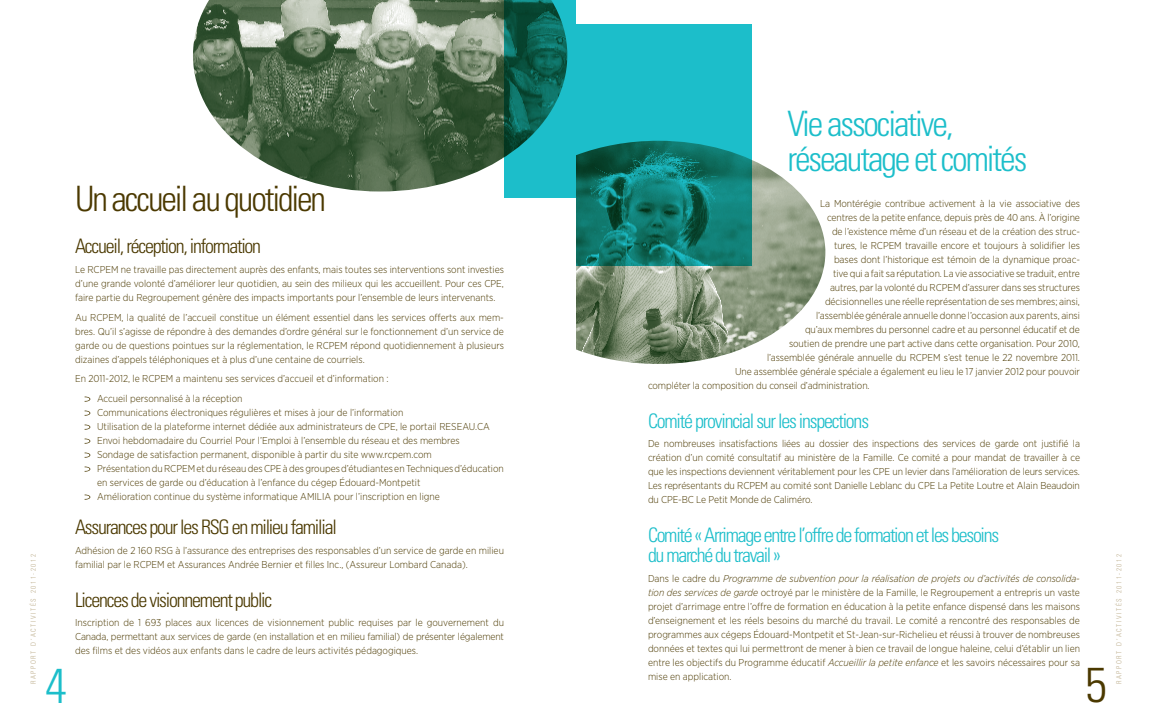
<style>
.page{position:relative;width:1152px;height:720px;background:#fff}
.page>*{position:absolute;margin:0;border:0;box-sizing:border-box;transform-origin:0 0}
.t1{font:300 condensed 49px "Univers";color:#1cbeca}
.t2{font:300 condensed 49px "Univers";color:#4b3900}
.t3{font:300 condensed 35px/35px "Univers";letter-spacing:-.06em;color:#1cbeca}
.t4{font:300 condensed 35px "Univers";letter-spacing:-.06em;color:#4b3900}
.t5{font:300 condensed 20px/20px "Univers";letter-spacing:-.065em;color:#1cbeca}
.t6{font:300 condensed 20px "Univers";letter-spacing:-.06em;color:#4b3900}
.t7{font:300 10px/14px "Gotham Narrow";letter-spacing:-.005em;color:#4b3900;text-align:justify}
.t8{font:300 condensed 7px "Univers";letter-spacing:.22em;color:#beaf8e}
.s1{font-style:italic}
</style>
<div class="page">
<svg style="left:85px;top:397px;width:5px;height:5px"></svg>
<svg style="left:85px;top:411px;width:5px;height:5px"></svg>
<svg style="left:85px;top:425px;width:5px;height:5px"></svg>
<svg style="left:85px;top:439px;width:5px;height:5px"></svg>
<svg style="left:85px;top:453px;width:5px;height:5px"></svg>
<svg style="left:85px;top:467px;width:5px;height:5px"></svg>
<svg style="left:85px;top:495px;width:5px;height:5px"></svg>
<img style="left:193px;top:0;width:311px;height:192px">
<svg style="left:504px;top:0;width:72px;height:198px"></svg>
<div style="left:576px;top:24px;width:176px;height:242px;background:#1cbeca"></div>
<img style="left:576px;top:141px;width:249px;height:223px">
<h2 class="t3" style="left:787px;top:106px;width:241px">Vie associative, réseautage et comités</h2>
<h2 class="t4" style="left:75px;top:177px;width:253px">Un accueil au quotidien</h2>
<p class="t7" style="left:820px;top:196px;width:261px">La Montérégie contribue activement à la vie associative des</p>
<p class="t7" style="left:827px;top:210px;width:255px">centres de la petite enfance, depuis près de 40 ans. À l’origine</p>
<p class="t7" style="left:832px;top:224px;width:249px">de l’existence même d’un réseau et de la création des struc-</p>
<p class="t7" style="left:834px;top:238px;width:247px">tures, le RCPEM travaille encore et toujours à solidifier les</p>
<p class="t7" style="left:834px;top:252px;width:247px">bases dont l’historique est témoin de la dynamique proac-</p>
<p class="t7" style="left:833px;top:266px;width:248px">tive qui a fait sa réputation. La vie associative se traduit, entre</p>
<p class="t7" style="left:830px;top:280px;width:252px">autres, par la volonté du RCPEM d’assurer dans ses structures</p>
<p class="t7" style="left:825px;top:294px;width:256px">décisionnelles une réelle représentation de ses membres; ainsi,</p>
<p class="t7" style="left:816px;top:308px;width:266px">l’assemblée générale annuelle donne l’occasion aux parents, ainsi</p>
<p class="t7" style="left:805px;top:322px;width:276px">qu’aux membres du personnel cadre et au personnel éducatif et de</p>
<p class="t7" style="left:789px;top:336px;width:293px">soutien de prendre une part active dans cette organisation. Pour 2010,</p>
<p class="t7" style="left:767px;top:350px;width:315px">l’assemblée générale annuelle du RCPEM s’est tenue le 22 novembre 2011.</p>
<p class="t7" style="left:735px;top:364px;width:346px">Une assemblée générale spéciale a également eu lieu le 17 janvier 2012 pour pouvoir</p>
<p class="t7" style="left:648px;top:378px;width:223px">compléter la composition du conseil d’administration.</p>
<h3 class="t5" style="left:648px;top:411px;width:223px">Comité provincial sur les inspections</h3>
<p class="t7" style="left:648px;top:437px;width:434px">De nombreuses insatisfactions liées au dossier des inspections des services de garde ont justifié la création d’un comité consultatif au ministère de la Famille. Ce comité a pour mandat de travailler à ce que les inspections deviennent véritablement pour les CPE un levier dans l’amélioration de leurs services.<br>Les représentants du RCPEM au comité sont Danielle Leblanc du CPE La Petite Loutre et Alain Beaudoin du CPE-BC Le Petit Monde de Caliméro.</p>
<h3 class="t5" style="left:648px;top:525px;width:353px">Comité « Arrimage entre l’offre de formation et les besoins du marché du travail »</h3>
<p class="t7" style="left:648px;top:571px;width:434px">Dans le cadre du <span class="s1">Programme de subvention pour la réalisation de projets ou d’activités de consolida&shy;tion des services de garde</span> octroyé par le ministère de la Famille, le Regroupement a entrepris un vaste projet d’arrimage entre l’offre de formation en éducation à la petite enfance dispensé dans les maisons d’enseignement et les réels besoins du marché du travail. Le comité a rencontré des responsables de programmes aux cégeps Édouard-Montpetit et St-Jean-sur-Richelieu et réussi à trouver de nombreuses données et textes qui lui permettront de mener à bien ce travail de longue haleine, celui d’établir un lien entre les objectifs du Programme éducatif <span class="s1">Accueillir la petite enfance</span> et les savoirs nécessaires pour sa mise en application.</p>
<h3 class="t6" style="left:75px;top:234px;width:188px">Accueil, réception, information</h3>
<p class="t7" style="left:75px;top:262px;width:430px">Le RCPEM ne travaille pas directement auprès des enfants, mais toutes ses interventions sont investies d’une grande volonté d’améliorer leur quotidien, au sein des milieux qui les accueillent. Pour ces CPE, faire partie du Regroupement génère des impacts importants pour l’ensemble de leurs intervenants.</p>
<p class="t7" style="left:75px;top:310px;width:430px">Au RCPEM, la qualité de l’accueil constitue un élément essentiel dans les services offerts aux mem&shy;bres. Qu’il s’agisse de répondre à des demandes d’ordre général sur le fonctionnement d’un service de garde ou de questions pointues sur la réglementation, le RCPEM répond quotidiennement à plusieurs dizaines d’appels téléphoniques et à plus d’une centaine de courriels.</p>
<p class="t7" style="left:97px;top:369px;width:293px;line-height:19.8px;text-indent:-22px">En 2011-2012, le RCPEM a maintenu ses services d’accueil et d’information :<br>Accueil personnalisé à la réception</p>
<p class="t7" style="left:97px;top:405px;width:408px;text-align:left">Communications électroniques régulières et mises à jour de l’information<br>Utilisation de la plateforme internet dédiée aux administrateurs de CPE, le portail RESEAU.CA Envoi hebdomadaire du Courriel Pour l’Emploi à l’ensemble du réseau et des membres<br>Sondage de satisfaction permanent, disponible à partir du site www.rcpem.com<br>Présentation du RCPEM et du réseau des CPE à des groupes d’étudiantes en Techniques d’éducation en services de garde ou d’éducation à l’enfance du cégep Édouard-Montpetit<br>Amélioration continue du système informatique AMILIA pour l’inscription en ligne</p>
<h3 class="t6" style="left:75px;top:515px;width:263px">Assurances pour les RSG en milieu familial</h3>
<p class="t7" style="left:75px;top:543px;width:430px">Adhésion de 2 160 RSG à l’assurance des entreprises des responsables d’un service de garde en milieu familial par le RCPEM et Assurances Andrée Bernier et filles Inc., (Assureur Lombard Canada).</p>
<h3 class="t6" style="left:75px;top:588px;width:199px">Licences de visionnement public</h3>
<p class="t7" style="left:75px;top:616px;width:431px">Inscription de 1 693 places aux licences de visionnement public requises par le gouvernement du Canada, permettant aux services de garde (en installation et en milieu familial) de présenter légalement des films et des vidéos aux enfants dans le cadre de leurs activités pédagogiques.</p>
<p class="t8" style="left:29px;top:684px;width:131px;rotate:-90deg">RAPPORT D’ACTIVITÉS 2011-2012</p>
<p class="t8" style="left:1115px;top:684px;width:131px;rotate:-90deg">RAPPORT D’ACTIVITÉS 2011-2012</p>
<h1 class="t1" style="left:45px;top:657px;width:23px">4</h1>
<h1 class="t2" style="left:1085px;top:656px;width:23px">5</h1>
</div>
